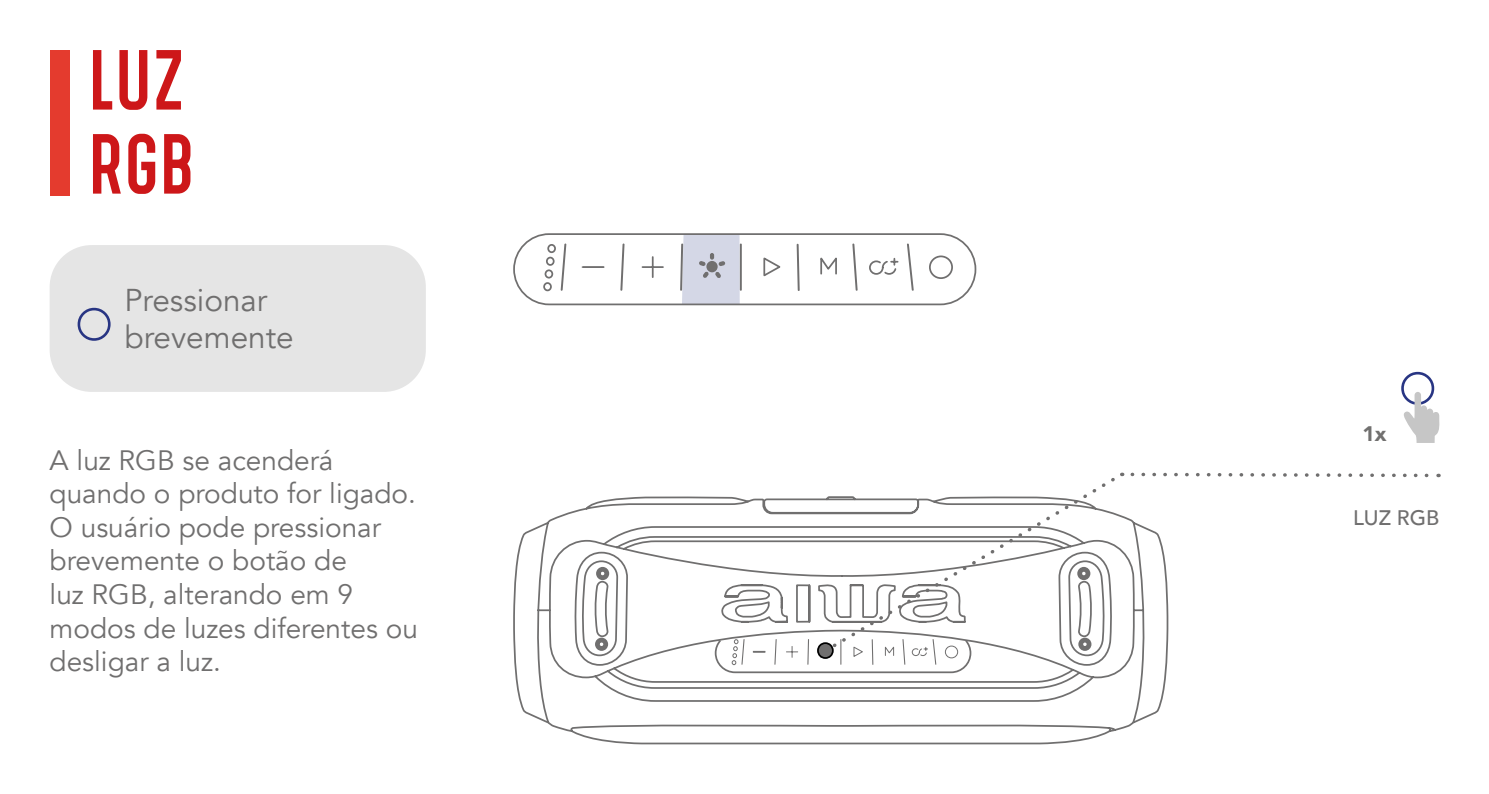
<style>
.page{position:relative;width:1489px;height:794px;background:#fff}
.page>*{position:absolute;margin:0;border:0;box-sizing:border-box;transform-origin:0 0}
.t1{font:condensed 70px/84px "BROOKLINE";letter-spacing:.025em;color:#cd1719}
.t2{font:31.5px/37.8px "Avenir";color:#706f6f}
.t3{font:28px/33.6px "Avenir";color:#706f6f}
.t4{font:500 21px "Avenir";color:#706f6f}
.t5{font:900 21px "Avenir";color:#71706f}
</style>
<div class="page">
<div style="left:50px;top:50px;width:19px;height:145px;background:#e43b2e"></div>
<svg style="left:513px;top:496px;width:656px;height:249px"></svg>
<svg style="left:906px;top:243px;width:7px;height:48px"></svg>
<svg style="left:852px;top:243px;width:5px;height:48px"></svg>
<hr style="left:796px;top:244px;width:3px;height:47px;background:#706f6f">
<hr style="left:739px;top:243px;width:2px;height:48px;background:#706f6f">
<hr style="left:680px;top:243px;width:3px;height:48px;background:#706f6f">
<svg style="left:620px;top:243px;width:4px;height:48px"></svg>
<svg style="left:560px;top:243px;width:6px;height:48px"></svg>
<svg style="left:763px;top:253px;width:190px;height:27px"></svg>
<svg style="left:682px;top:236px;width:57px;height:66px;background:#cdd0de"></svg>
<hr style="left:581px;top:266px;width:23px;height:2px;background:#706f6f">
<hr style="left:642px;top:266px;width:21px;height:2px;background:#706f6f">
<svg style="left:652px;top:257px;width:1px;height:20px"></svg>
<div style="left:543px;top:282px;width:9px;height:9px;border:2px solid #706f6f;border-radius:50%"></div>
<div style="left:544px;top:269px;width:9px;height:9px;border:2px solid #706f6f;border-radius:50%"></div>
<div style="left:546px;top:257px;width:8px;height:9px;border:2px solid #706f6f;border-radius:50%"></div>
<div style="left:547px;top:244px;width:9px;height:9px;border:2px solid #706f6f;border-radius:50%"></div>
<svg style="left:829px;top:473px;width:292px;height:177px"></svg>
<svg style="left:714px;top:638px;width:258px;height:36px"></svg>
<svg style="left:1132px;top:473px;width:306px;height:4px"></svg>
<div style="left:513px;top:233px;width:463px;height:72px;border:2px solid #706f6f;border-radius:35px"></div>
<div style="left:50px;top:245px;width:376px;height:147px;background:#e5e5e5;border-radius:42px"></div>
<svg style="left:77px;top:307px;width:34px;height:34px"></svg>
<svg style="left:1401px;top:371px;width:38px;height:72px"></svg>
<h1 class="t1" style="left:89px;top:37px;width:106px">LUZ<br>RGB</h1>
<p class="t2" style="left:124px;top:281px;width:171px">Pressionar brevemente</p>
<p class="t3" style="left:50px;top:443px;width:370px">A luz RGB se acenderá quando o produto for ligado.<br>O usuário pode pressionar brevemente o botão de<br>luz RGB, alterando em 9 modos de luzes diferentes ou desligar a luz.</p>
<p class="t5" style="left:1362px;top:416px;width:26px">1x</p>
<p class="t4" style="left:1352px;top:499px;width:88px">LUZ RGB</p>
</div>
